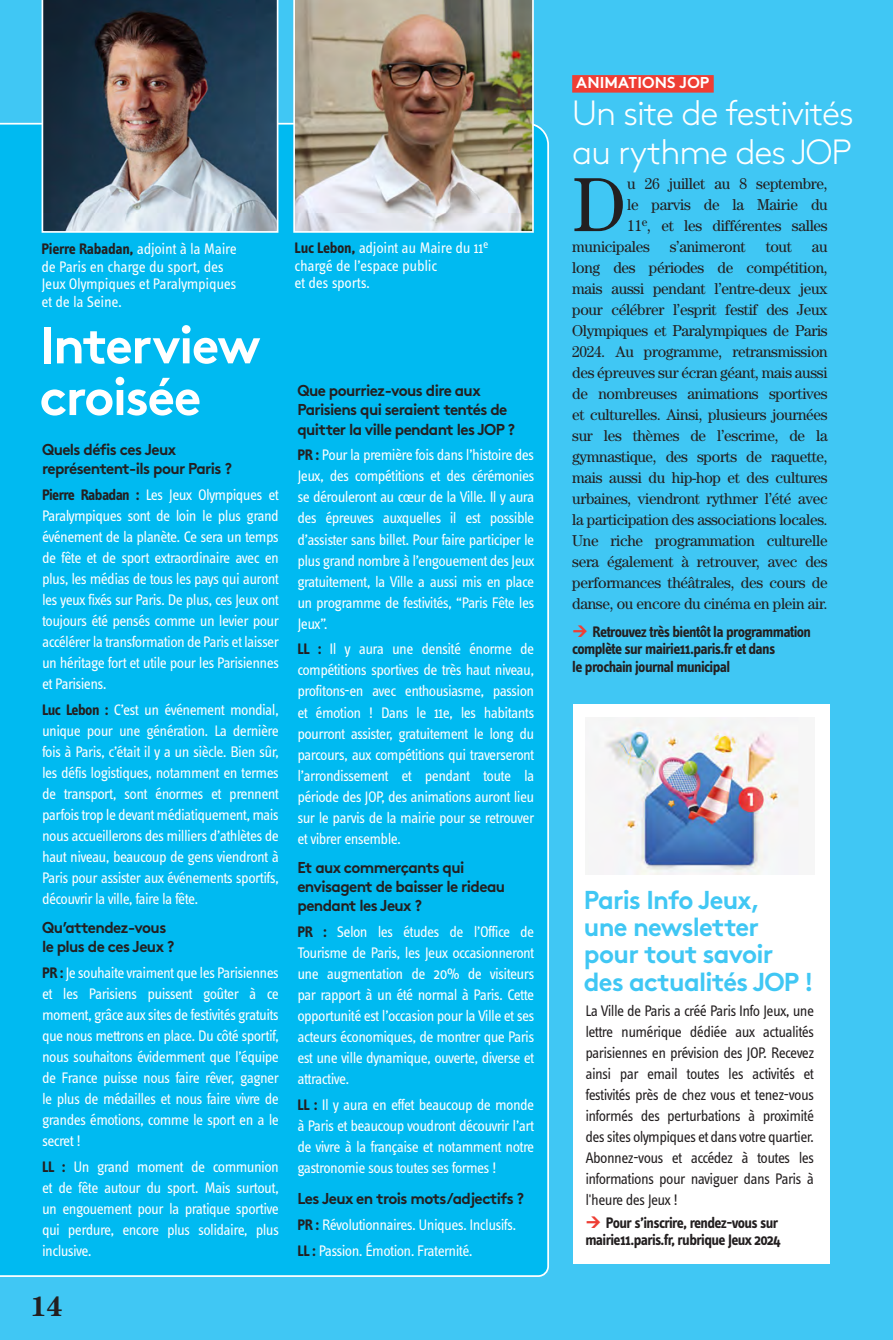
<style>
.page{position:relative;width:893px;height:1340px;background:#fff}
.page>*{position:absolute;margin:0;border:0;box-sizing:border-box;transform-origin:0 0}
.t1{font:76.83px "Century Std";color:#231f20}
.t2{font:700 51.62px/51.6px "Brown Std";letter-spacing:-.03em;color:#fff}
.t3{font:300 35px/38.5px "Brown Std";letter-spacing:-.03em;color:#fff}
.t4{font:700 28px "Century Std";color:#231f20}
.t5{font:700 25.9px/27.7px "Brown Std";letter-spacing:-.03em;color:#40c7f4}
.t6{font:15.75px/21px "Info Text OT";letter-spacing:-.04em;color:#fff;text-align:justify}
.t7{font:15.75px/21px "Century Std";letter-spacing:-.02em;color:#231f20;text-align:justify}
.t8{font:15.75px/21px "Info Text OT";letter-spacing:-.04em;color:#231f20;text-align:justify}
.t9{font:700 15.75px/19.2px "Brown Std";letter-spacing:-.04em;color:#231f20}
.t10{font:700 15.75px/17.5px "Info Text OT";letter-spacing:-.04em;color:#231f20}
.t11{font:15.75px/17.5px "Info Text OT";letter-spacing:-.02em;color:#fff}
.t12{font:700 15.75px "Brown Std";letter-spacing:.01em;color:#fff}
.s1{font-weight:700;color:#231f20}
</style>
<div class="page">
<div style="left:0;top:0;width:893px;height:1339px;background:#40c7f4"></div>
<div style="left:573px;top:704px;width:257px;height:559px;background:#fff"></div>
<div style="left:572px;top:75px;width:142px;height:18px;background:#ee3e34"></div>
<hr style="left:892px;top:76px;width:1px;height:387px;background:#e6e7e9">
<hr style="left:892px;top:879px;width:1px;height:384px;background:#e6e7e9">
<div style="left:0;top:122px;width:549px;height:1155px;background:#00baf1"></div>
<img style="left:292px;top:0;width:243px;height:233px">
<img style="left:41px;top:0;width:238px;height:233px">
<img style="left:585px;top:717px;width:214px;height:158px">
<p class="t11" style="left:42px;top:240px;width:197px"><span class="s1">Pierre Rabadan,</span> adjoint à la Maire de Paris en charge du sport, des<br>Jeux Olympiques et Paralympiques et de la Seine.</p>
<p class="t11" style="left:295px;top:239px;width:195px"><span class="s1">Luc Lebon,</span> adjoint au Maire du 11<sup>e </sup>chargé de l’espace public<br>et des sports.</p>
<h2 class="t2" style="left:40px;top:319px;width:223px">Interview croisée</h2>
<p class="t9" style="left:297px;top:381px;width:219px">Que pourriez-vous dire aux<br>Parisiens qui seraient tentés de quitter la ville pendant les JOP ?</p>
<p class="t6" style="left:297px;top:444px;width:239px"><span class="s1">PR :</span> Pour la première fois dans l’histoire des Jeux, des compétitions et des cérémonies se dérouleront au cœur de la Ville. Il y aura des épreuves auxquelles il est possible d’assister sans billet. Pour faire participer le plus grand nombre à l’engouement des Jeux gratuitement, la Ville a aussi mis en place un programme de festivités, “Paris Fête les Jeux”.</p>
<p class="t6" style="left:297px;top:638px;width:238px"><span class="s1">LL :</span> Il y aura une densité énorme de compétitions sportives de très haut niveau, profitons-en avec enthousiasme, passion et émotion ! Dans le 11e, les habitants pourront assister, gratuitement le long du parcours, aux compétitions qui traverseront l’arrondissement et pendant toute la période des JOP, des animations auront lieu sur le parvis de la mairie pour se retrouver et vibrer ensemble.</p>
<p class="t9" style="left:297px;top:857px;width:209px">Et aux commerçants qui envisagent de baisser le rideau pendant les Jeux ?</p>
<p class="t6" style="left:297px;top:921px;width:238px"><span class="s1">PR :</span> Selon les études de l’Office de Tourisme de Paris, les Jeux occasionneront une augmentation de 20% de visiteurs par rapport à un été normal à Paris. Cette opportunité est l’occasion pour la Ville et ses acteurs économiques, de montrer que Paris est une ville dynamique, ouverte, diverse et attractive.</p>
<p class="t6" style="left:297px;top:1094px;width:238px"><span class="s1">LL :</span> Il y aura en effet beaucoup de monde à Paris et beaucoup voudront découvrir l’art de vivre à la française et notamment notre gastronomie sous toutes ses formes !</p>
<p class="t9" style="left:297px;top:1188px;width:228px">Les Jeux en trois mots/adjectifs ?</p>
<p class="t6" style="left:297px;top:1211px;width:220px;line-height:25.9px"><span class="s1">PR :</span> Révolutionnaires. Uniques. Inclusifs.<br><span class="s1">LL :</span> Passion. Émotion. Fraternité.</p>
<p class="t9" style="left:42px;top:439px;width:192px">Quels défis ces Jeux représentent-ils pour Paris ?</p>
<p class="t6" style="left:42px;top:483px;width:239px"><span class="s1">Pierre Rabadan :</span> Les Jeux Olympiques et Paralympiques sont de loin le plus grand événement de la planète. Ce sera un temps de fête et de sport extraordinaire avec en plus, les médias de tous les pays qui auront les yeux fixés sur Paris. De plus, ces Jeux ont toujours été pensés comme un levier pour accélérer la transformation de Paris et laisser un héritage fort et utile pour les Parisiennes et Parisiens.</p>
<p class="t6" style="left:42px;top:698px;width:238px"><span class="s1">Luc Lebon :</span> C’est un événement mondial, unique pour une génération. La dernière fois à Paris, c’était il y a un siècle. Bien sûr, les défis logistiques, notamment en termes de transport, sont énormes et prennent parfois trop le devant médiatiquement, mais nous accueillerons des milliers d’athlètes de haut niveau, beaucoup de gens viendront à Paris pour assister aux événements sportifs, découvrir la ville, faire la fête.</p>
<p class="t9" style="left:42px;top:917px;width:134px">Qu’attendez-vous le plus de ces Jeux ?</p>
<p class="t6" style="left:42px;top:962px;width:239px"><span class="s1">PR :</span> Je souhaite vraiment que les Parisiennes et les Parisiens puissent goûter à ce moment, grâce aux sites de festivités gratuits que nous mettrons en place. Du côté sportif, nous souhaitons évidemment que l’équipe de France puisse nous faire rêver, gagner le plus de médailles et nous faire vivre de grandes émotions, comme le sport en a le secret !</p>
<p class="t6" style="left:42px;top:1156px;width:238px"><span class="s1">LL :</span> Un grand moment de communion et de fête autour du sport. Mais surtout, un engouement pour la pratique sportive qui perdure, encore plus solidaire, plus inclusive.</p>
<h3 class="t4" style="left:30px;top:1289px;width:34px">14</h3>
<p class="t12" style="left:576px;top:73px;width:135px">ANIMATIONS JOP</p>
<h3 class="t3" style="left:572px;top:94px;width:283px">Un site de festivités au rythme des JOP</h3>
<h1 class="t1" style="left:572px;top:160px;width:55px">D</h1>
<p class="t7" style="left:627px;top:173px;width:202px">u 26 juillet au 8 septembre,</p>
<p class="t7" style="left:627px;top:194px;width:202px">le parvis de la Mairie du</p>
<p class="t7" style="left:627px;top:215px;width:202px">11<sup>e</sup>, et les différentes salles</p>
<p class="t7" style="left:572px;top:236px;width:79px">municipales</p>
<p class="t7" style="left:670px;top:236px;width:77px">s’animeront</p>
<p class="t7" style="left:766px;top:236px;width:28px">tout</p>
<p class="t7" style="left:572px;top:236px;width:257px;text-indent:240px">au long des périodes de compétition, mais aussi pendant l’entre-deux jeux pour célébrer l’esprit festif des Jeux Olympiques et Paralympiques de Paris 2024. Au programme, retransmission des épreuves sur écran géant, mais aussi de nombreuses animations sportives et culturelles. Ainsi, plusieurs journées sur les thèmes de l’escrime, de la gymnastique, des sports de raquette, mais aussi du hip-hop et des cultures urbaines, viendront rythmer l’été avec la participation des associations locales.<br>Une riche programmation culturelle sera également à retrouver, avec des performances théâtrales, des cours de danse, ou encore du cinéma en plein air.</p>
<p class="t10" style="left:572px;top:622px;width:240px;text-indent:20px">Retrouvez très bientôt la programmation complète sur mairie11.paris.fr et dans<br>le prochain journal municipal</p>
<h3 class="t5" style="left:584px;top:885px;width:231px">Paris Info Jeux,<br>une newsletter pour tout savoir des actualités JOP !</h3>
<p class="t8" style="left:585px;top:1000px;width:230px">La Ville de Paris a créé Paris Info Jeux, une lettre numérique dédiée aux actualités parisiennes en prévision des JOP. Recevez ainsi par email toutes les activités et festivités près de chez vous et tenez-vous informés des perturbations à proximité des sites olympiques et dans votre quartier.<br>Abonnez-vous et accédez à toutes les informations pour naviguer dans Paris à l'heure des Jeux !</p>
<p class="t10" style="left:585px;top:1213px;width:197px;text-align:right">Pour s’inscrire, rendez-vous sur mairie11.paris.fr, rubrique Jeux 2024</p>
</div>
